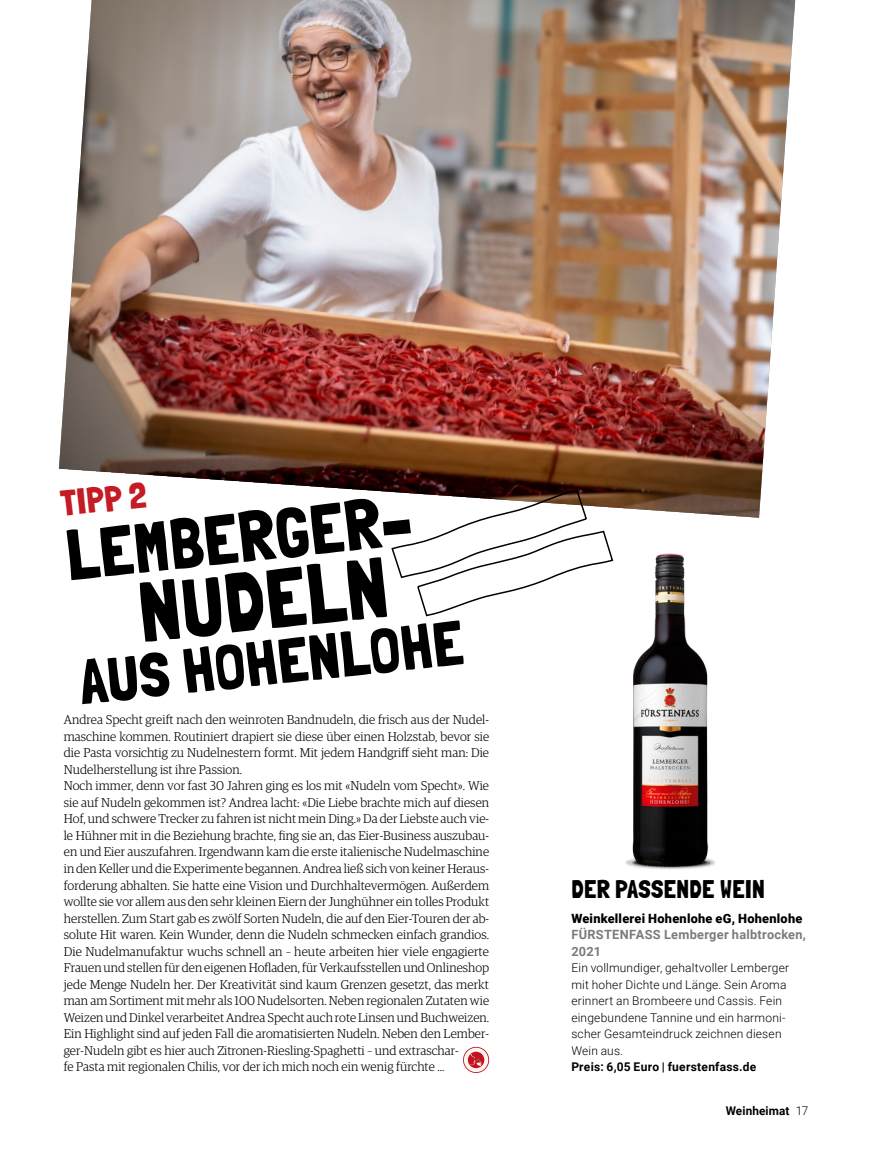
<style>
.page{position:relative;width:872px;height:1149px;background:#fff}
.page>*{position:absolute;margin:0;border:0;box-sizing:border-box;transform-origin:0 0}
.t1{font:84px "Londrina Solid";color:#000}
.t2{font:70.5px "Londrina Solid";color:#000}
.t3{font:63px "Londrina Solid";color:#000}
.t4{font:36px "Londrina Solid";color:#c41b24}
.t5{font:25.5px "Londrina Solid";letter-spacing:.015em;color:#000}
.t6{font:300 12.75px/16.5px "Guardian Egyp";letter-spacing:.005em;color:#000}
.t7{font:700 12.75px/16.5px "Roboto";letter-spacing:.02em;color:#7a7b7a}
.t8{font:900 12.75px "Roboto";letter-spacing:.02em;color:#000}
.t9{font:300 12px/16.5px "Roboto";letter-spacing:.015em;color:#000}
.t10{font:700 12px "Roboto";letter-spacing:.02em;color:#000}
.s1{font-weight:300}
</style>
<div class="page">
<img style="left:59px;top:0;width:736px;height:517px">
<svg style="left:463px;top:1046px;width:26px;height:26px"></svg>
<svg style="left:464px;top:1047px;width:24px;height:24px"></svg>
<img style="left:625px;top:553px;width:90px;height:316px">
<svg style="left:390px;top:488px;width:224px;height:129px"></svg>
<h3 class="t4" style="left:59px;top:482px;width:88px;rotate:-6deg">TIPP 2</h3>
<h2 class="t2" style="left:62px;top:514px;width:349px;rotate:-6deg">LEMBERGER–</h2>
<h1 class="t1" style="left:134px;top:563px;width:251px;rotate:-6deg">NUDELN</h1>
<h3 class="t3" style="left:76px;top:645px;width:387px;rotate:-6deg">AUS HOHENLOHE</h3>
<p class="t6" style="left:64px;top:710px;width:427px">Andrea Specht greift nach den weinroten Bandnudeln, die frisch aus der Nudel&shy;maschine kommen. Routiniert drapiert sie diese über einen Holzstab, bevor sie die Pasta vorsichtig zu Nudelnestern formt. Mit jedem Handgriff sieht man: Die Nudelherstellung ist ihre Passion.<br>Noch immer, denn vor fast 30 Jahren ging es los mit «Nudeln vom Specht». Wie sie auf Nudeln gekommen ist? Andrea lacht: «Die Liebe brachte mich auf diesen Hof, und schwere Trecker zu fahren ist nicht mein Ding.» Da der Liebste auch vie&shy;le Hühner mit in die Beziehung brachte, fing sie an, das Eier-Business auszubau&shy;en und Eier auszufahren. Irgendwann kam die erste italienische Nudelmaschine in den Keller und die Experimente begannen. Andrea ließ sich von keiner Heraus&shy;forderung abhalten. Sie hatte eine Vision und Durchhaltevermögen. Außerdem wollte sie vor allem aus den sehr kleinen Eiern der Junghühner ein tolles Produkt herstellen. Zum Start gab es zwölf Sorten Nudeln, die auf den Eier-Touren der ab&shy;solute Hit waren. Kein Wunder, denn die Nudeln schmecken einfach grandios.<br>Die Nudelmanufaktur wuchs schnell an – heute arbeiten hier viele engagierte Frauen und stellen für den eigenen Hofladen, für Verkaufsstellen und Onlineshop jede Menge Nudeln her. Der Kreativität sind kaum Grenzen gesetzt, das merkt man am Sortiment mit mehr als 100 Nudelsorten. Neben regionalen Zutaten wie Weizen und Dinkel verarbeitet Andrea Specht auch rote Linsen und Buchweizen.<br>Ein Highlight sind auf jeden Fall die aromatisierten Nudeln. Neben den Lember&shy;ger-Nudeln gibt es hier auch Zitronen-Riesling-Spaghetti – und extraschar-<br>fe Pasta mit regionalen Chilis, vor der ich mich noch ein wenig fürchte ...</p>
<h3 class="t5" style="left:571px;top:873px;width:195px">DER PASSENDE WEIN</h3>
<p class="t8" style="left:571px;top:908px;width:232px">Weinkellerei Hohenlohe eG, Hohenlohe</p>
<p class="t7" style="left:571px;top:925px;width:236px">FÜRSTENFASS Lemberger halbtrocken,<br>2021</p>
<p class="t9" style="left:571px;top:958px;width:219px">Ein vollmundiger, gehaltvoller Lemberger mit hoher Dichte und Länge. Sein Aroma erinnert an Brombeere und Cassis. Fein eingebundene Tannine und ein harmoni&shy;scher Gesamteindruck zeichnen diesen Wein aus.</p>
<p class="t10" style="left:571px;top:1058px;width:186px">Preis: 6,05 Euro | fuerstenfass.de</p>
<p class="t10" style="left:725px;top:1101px;width:84px">Weinheimat <span class="s1">17</span></p>
</div>
